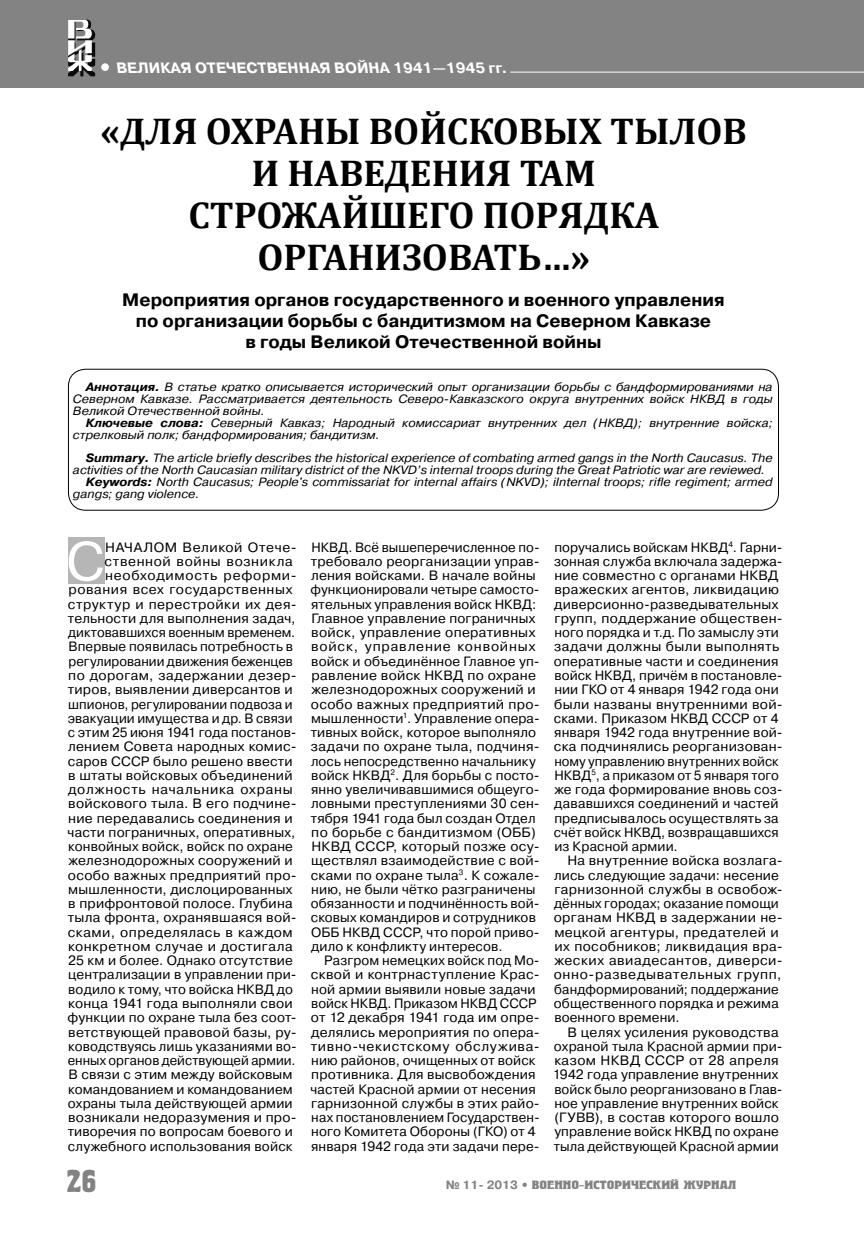
<style>
.page{position:relative;width:864px;height:1234px;background:#fff}
.page>*{position:absolute;margin:0;border:0;box-sizing:border-box;transform-origin:0 0}
.t1{font:54.15px "Pragmatica C";color:#fff}
.t2{font:700 37.5px/42px "Cambria";color:#000;text-align:center}
.t3{font:700 31.5px "Herold C";color:#838383}
.t4{font:700 18px/21px "Pragmatica C";color:#000;text-align:center}
.t5{font:700 15px "Pragmatica C";color:#fff}
.t6{font:13.5px/14.2px "Pragmatica C";letter-spacing:.015em;color:#000}
.t7{font:13.5px "Pragmatica C";letter-spacing:.04em;color:#000}
.t8{font:13.5px "Pragmatica C";letter-spacing:.035em;color:#000}
.t9{font:13.5px "Pragmatica C";letter-spacing:.05em;color:#000}
.t10{font:13.5px "Pragmatica C";letter-spacing:.045em;color:#000}
.t11{font:13.5px "Pragmatica C";letter-spacing:.055em;color:#000}
.t12{font:italic 12px/12px "Pragmatica C";color:#000;text-align:justify;scale:1.05 1}
.t13{font:700 12px "Herold C";color:#838383;scale:1.2 1}
.s1{font-weight:700}
.s2{font-family:"Pragmatica C"}
</style>
<div class="page">
<div style="left:0;top:0;width:863px;height:87px;background:#838383"></div>
<div style="left:101px;top:63px;width:8px;height:8px;background:#fff;border-radius:50%"></div>
<svg style="left:68px;top:20px;width:27px;height:56px"></svg>
<hr style="left:510px;top:72px;width:353px;height:1px;background:#fff">
<div style="left:68px;top:537px;width:37px;height:47px;background:#b6b6b6"></div>
<div style="left:68px;top:369px;width:710px;height:141px;border:1px solid #000;border-radius:17px"></div>
<p class="t5" style="left:117px;top:62px;width:393px">ВЕЛИКАЯ ОТЕЧЕСТВЕННАЯ ВОЙНА 1941—1945 гг.</p>
<h2 class="t2" style="left:100px;top:109px;width:647px">«ДЛЯ ОХРАНЫ ВОЙСКОВЫХ ТЫЛОВ<br>И НАВЕДЕНИЯ ТАМ<br>СТРОЖАЙШЕГО ПОРЯДКА<br>ОРГАНИЗОВАТЬ…»</h2>
<h3 class="t4" style="left:122px;top:290px;width:603px">Мероприятия органов государственного и военного управления по организации борьбы с бандитизмом на Северном Кавказе<br>в годы Великой Отечественной войны</h3>
<p class="t12" style="left:73px;top:381px;width:667px;text-indent:13px"><span class="s1">Аннотация.</span> В статье кратко описывается исторический опыт организации борьбы с бандформированиями на Северном Кавказе. Рассматривается деятельность Северо-Кавказского округа внутренних войск НКВД в годы Великой Отечественной войны.</p>
<p class="t12" style="left:73px;top:417px;width:667px;text-indent:13px"><span class="s1">Ключевые слова:</span> Северный Кавказ; Народный комиссариат внутренних дел (НКВД); внутренние войска; стрелковый полк; бандформирования; бандитизм.</p>
<p class="t12" style="left:86px;top:453px;width:655px"><span class="s1">Summary.</span> The article briefly describes the historical experience of combating armed gangs in the North Caucasus. The</p>
<p class="t12" style="left:73px;top:465px;width:660px">activities of the North Caucasian military district of the NKVD’s internal troops during the Great Patriotic war are reviewed.</p>
<p class="t12" style="left:86px;top:477px;width:655px"><span class="s1">Keywords:</span> North Caucasus; People's commissariat for internal affairs (NKVD); iInternal troops; rifle regiment; armed</p>
<p class="t12" style="left:73px;top:489px;width:122px">gangs; gang violence.</p>
<h1 class="t1" style="left:66px;top:542px;width:40px">С</h1>
<p class="t7" style="left:105px;top:542px;width:193px">НАЧАЛОМ Великой Отече-</p>
<p class="t10" style="left:104px;top:556px;width:190px">ственной войны возникла</p>
<p class="t11" style="left:105px;top:570px;width:193px">необходимость реформи-</p>
<p class="t7" style="left:68px;top:585px;width:225px">рования всех государственных</p>
<p class="t7" style="left:68px;top:599px;width:230px">структур и перестройки их дея-</p>
<p class="t6" style="left:68px;top:612px;width:229px">тельности для выполнения задач,</p>
<p class="t6" style="left:68px;top:626px;width:228px">диктовавшихся военным временем.</p>
<p class="t6" style="left:68px;top:640px;width:226px">Впервые появилась потребность в</p>
<p class="t6" style="left:68px;top:655px;width:226px">регулировании движения беженцев</p>
<p class="t6" style="left:68px;top:669px;width:230px">по дорогам, задержании дезер-</p>
<p class="t6" style="left:68px;top:683px;width:226px">тиров, выявлении диверсантов и</p>
<p class="t6" style="left:68px;top:697px;width:226px">шпионов, регулировании подвоза и</p>
<p class="t6" style="left:68px;top:712px;width:226px">эвакуации имущества и др. В связи</p>
<p class="t6" style="left:68px;top:726px;width:230px">с этим 25 июня 1941 года постанов-</p>
<p class="t6" style="left:68px;top:740px;width:230px">лением Совета народных комис-</p>
<p class="t6" style="left:68px;top:754px;width:226px">саров СССР было решено ввести</p>
<p class="t6" style="left:68px;top:769px;width:226px">в штаты войсковых объединений</p>
<p class="t9" style="left:68px;top:784px;width:226px">должность начальника охраны</p>
<p class="t6" style="left:68px;top:797px;width:230px">войскового тыла. В его подчине-</p>
<p class="t6" style="left:68px;top:811px;width:226px">ние передавались соединения и</p>
<p class="t6" style="left:68px;top:826px;width:229px">части пограничных, оперативных,</p>
<p class="t6" style="left:68px;top:840px;width:226px">конвойных войск, войск по охране</p>
<p class="t6" style="left:68px;top:854px;width:225px">железнодорожных сооружений и</p>
<p class="t6" style="left:68px;top:868px;width:230px">особо важных предприятий про-</p>
<p class="t6" style="left:68px;top:883px;width:225px">мышленности, дислоцированных</p>
<p class="t6" style="left:68px;top:897px;width:226px">в прифронтовой полосе. Глубина</p>
<p class="t6" style="left:68px;top:911px;width:230px">тыла фронта, охранявшаяся вой-</p>
<p class="t8" style="left:68px;top:927px;width:226px">сками, определялась в каждом</p>
<p class="t8" style="left:68px;top:941px;width:226px">конкретном случае и достигала</p>
<p class="t6" style="left:68px;top:954px;width:226px">25 км и более. Однако отсутствие</p>
<p class="t6" style="left:68px;top:968px;width:230px">централизации в управлении при-</p>
<p class="t6" style="left:68px;top:982px;width:226px">водило к тому, что войска НКВД до</p>
<p class="t6" style="left:68px;top:997px;width:226px">конца 1941 года выполняли свои</p>
<p class="t6" style="left:68px;top:1011px;width:230px">функции по охране тыла без соот-</p>
<p class="t6" style="left:68px;top:1025px;width:230px">ветствующей правовой базы, ру-</p>
<p class="t6" style="left:68px;top:1039px;width:230px">ководствуясь лишь указаниями во-</p>
<p class="t6" style="left:68px;top:1054px;width:229px">енных органов действующей армии.</p>
<p class="t6" style="left:68px;top:1068px;width:225px">В связи с этим между войсковым</p>
<p class="t6" style="left:68px;top:1082px;width:226px">командованием и командованием</p>
<p class="t6" style="left:68px;top:1096px;width:226px">охраны тыла действующей армии</p>
<p class="t6" style="left:68px;top:1111px;width:230px">возникали недоразумения и про-</p>
<p class="t6" style="left:68px;top:1125px;width:226px">тиворечия по вопросам боевого и</p>
<p class="t6" style="left:68px;top:1139px;width:226px">служебного использования войск</p>
<p class="t6" style="left:310px;top:541px;width:230px">НКВД. Всё вышеперечисленное по&shy;требовало реорганизации управ&shy;ления войсками. В начале войны функционировали четыре самосто&shy;ятельных управления войск НКВД:<br>Главное управление пограничных войск, управление оперативных войск, управление конвойных войск и объединённое Главное уп&shy;равление войск НКВД по охране железнодорожных сооружений и особо важных предприятий про&shy;мышленности<sup>1</sup>. Управление опера&shy;тивных войск, которое выполняло задачи по охране тыла, подчиня&shy;лось непосредственно начальнику войск НКВД<sup>2</sup>. Для борьбы с посто&shy;янно увеличивавшимися общеуго&shy;ловными преступлениями 30 сен&shy;тября 1941 года был создан Отдел по борьбе с бандитизмом (ОББ)<br>НКВД СССР, который позже осу&shy;ществлял взаимодействие с вой&shy;сками по охране тыла<sup>3</sup>. К сожале&shy;нию, не были чётко разграничены обязанности и подчинённость вой&shy;сковых командиров и сотрудников<br>ОББ НКВД СССР, что порой приво&shy;дило к конфликту интересов.</p>
<p class="t6" style="left:310px;top:954px;width:230px;text-indent:14px">Разгром немецких войск под Мо&shy;сквой и контрнаступление Крас&shy;ной армии выявили новые задачи войск НКВД. Приказом НКВД СССР от 12 декабря 1941 года им опре&shy;делялись мероприятия по опера&shy;тивно-чекистскому обслужива&shy;нию районов, очищенных от войск противника. Для высвобождения частей Красной армии от несения гарнизонной службы в этих райо&shy;нах постановлением Государствен&shy;ного Комитета Обороны (ГКО) от 4 января 1942 года эти задачи пере-</p>
<p class="t6" style="left:553px;top:541px;width:230px">поручались войскам НКВД<sup>4</sup>. Гарни&shy;зонная служба включала задержа&shy;ние совместно с органами НКВД вражеских агентов, ликвидацию диверсионно-разведывательных групп, поддержание обществен&shy;ного порядка и т.д. По замыслу эти задачи должны были выполнять оперативные части и соединения войск НКВД, причём в постановле&shy;нии ГКО от 4 января 1942 года они были названы внутренними вой&shy;сками. Приказом НКВД СССР от 4 января 1942 года внутренние вой&shy;ска подчинялись реорганизован&shy;ному управлению внутренних войск<br>НКВД<sup>5</sup>, а приказом от 5 января того же года формирование вновь соз&shy;дававшихся соединений и частей предписывалось осуществлять за счёт войск НКВД, возвращавшихся из Красной армии.</p>
<p class="t6" style="left:553px;top:854px;width:230px;text-indent:13px">На внутренние войска возлага&shy;лись следующие задачи: несение гарнизонной службы в освобож&shy;дённых городах; оказание помощи органам НКВД в задержании не&shy;мецкой агентуры, предателей и их пособников; ликвидация вра&shy;жеских авиадесантов, диверси&shy;онно-разведывательных групп, бандформирований; поддержание общественного порядка и режима военного времени.</p>
<p class="t6" style="left:552px;top:1025px;width:231px;text-indent:15px">В целях усиления руководства охраной тыла Красной армии при&shy;казом НКВД СССР от 28 апреля<br>1942 года управление внутренних войск было реорганизовано в Глав&shy;ное управление внутренних войск (ГУВВ), в состав которого вошло управление войск НКВД по охране тыла действующей Красной армии</p>
<h3 class="t3" style="left:66px;top:1162px;width:32px">26</h3>
<p class="t13" style="left:445px;top:1177px;width:243px"><span class="s2">№ 11- 2013 •</span> ВОЕННО-ИСТОРИЧЕСКИЙ ЖУРНАЛ</p>
</div>
